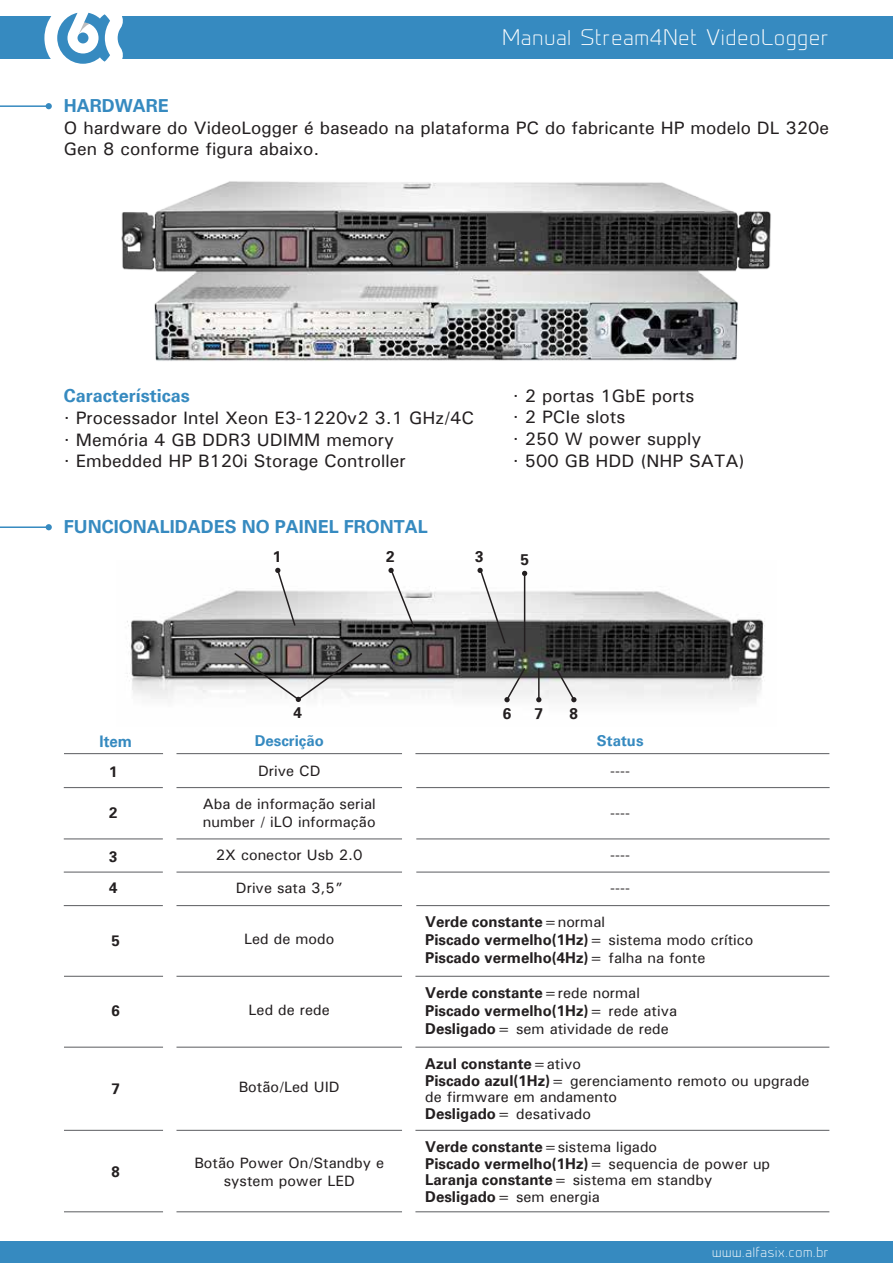
<style>
.page{position:relative;width:893px;height:1263px;background:#fff}
.page>*{position:absolute;margin:0;border:0;box-sizing:border-box;transform-origin:0 0}
.t1{font:300 21px "Prime";letter-spacing:.05em;color:#fff}
.t2{font:18px/21.6px "Univers";color:#231f20}
.t3{font:700 18px "Univers";color:#368ac0}
.t4{font:700 16.05px "Univers";color:#368ac0;scale:.94 1}
.t5{font:700 15.3px "Univers";color:#231f20}
.t6{font:15px/16.5px "Univers";color:#231f20}
.t7{font:700 15px/18px "Univers";color:#231f20}
.t8{font:700 15px "Univers";color:#368ac0}
.t9{font:300 13.5px "Prime";letter-spacing:.05em;color:#fff}
.s1{font-weight:400}
.s2{font-weight:700}
</style>
<div class="page">
<div style="left:0;top:1242px;width:893px;height:21px;background:#368ac0"></div>
<div style="left:0;top:16px;width:893px;height:43px;background:#368ac0"></div>
<svg style="left:44px;top:12px;width:79px;height:52px"></svg>
<img style="left:121px;top:181px;width:650px;height:180px">
<svg style="left:46px;top:103px;width:6px;height:6px"></svg>
<hr style="left:0;top:105px;width:49px;height:2px;background:#368ac0">
<svg style="left:46px;top:524px;width:6px;height:6px"></svg>
<hr style="left:0;top:526px;width:49px;height:2px;background:#368ac0">
<img style="left:127px;top:567px;width:638px;height:136px">
<svg style="left:275px;top:568px;width:22px;height:59px"></svg>
<svg style="left:388px;top:568px;width:28px;height:62px"></svg>
<svg style="left:477px;top:568px;width:30px;height:77px"></svg>
<svg style="left:233px;top:651px;width:131px;height:51px"></svg>
<hr style="left:524px;top:573px;width:1px;height:79px;background:#231f20">
<svg style="left:536px;top:697px;width:5px;height:5px"></svg>
<svg style="left:522px;top:571px;width:5px;height:5px"></svg>
<svg style="left:504px;top:666px;width:23px;height:36px"></svg>
<svg style="left:554px;top:666px;width:22px;height:36px"></svg>
<hr style="left:538px;top:668px;width:2px;height:32px;background:#231f20">
<hr style="left:416px;top:905px;width:414px;height:1px;background:#6d6e71">
<hr style="left:64px;top:905px;width:99px;height:1px;background:#6d6e71">
<hr style="left:416px;top:871px;width:414px;height:2px;background:#6d6e71">
<hr style="left:64px;top:871px;width:99px;height:2px;background:#6d6e71">
<hr style="left:416px;top:838px;width:414px;height:1px;background:#6d6e71">
<hr style="left:64px;top:838px;width:99px;height:1px;background:#6d6e71">
<hr style="left:416px;top:787px;width:414px;height:1px;background:#6d6e71">
<hr style="left:64px;top:787px;width:99px;height:1px;background:#6d6e71">
<hr style="left:415px;top:1211px;width:414px;height:1px;background:#6d6e71">
<hr style="left:176px;top:1211px;width:226px;height:1px;background:#6d6e71">
<hr style="left:64px;top:1211px;width:99px;height:1px;background:#6d6e71">
<hr style="left:415px;top:1130px;width:414px;height:1px;background:#6d6e71">
<hr style="left:176px;top:1130px;width:226px;height:1px;background:#6d6e71">
<hr style="left:64px;top:1130px;width:99px;height:1px;background:#6d6e71">
<hr style="left:415px;top:1046px;width:414px;height:2px;background:#6d6e71">
<hr style="left:176px;top:1046px;width:226px;height:2px;background:#6d6e71">
<hr style="left:64px;top:1046px;width:99px;height:2px;background:#6d6e71">
<hr style="left:415px;top:976px;width:414px;height:1px;background:#6d6e71">
<hr style="left:176px;top:976px;width:226px;height:1px;background:#6d6e71">
<hr style="left:64px;top:976px;width:99px;height:1px;background:#6d6e71">
<hr style="left:415px;top:753px;width:414px;height:1px;background:#6d6e71">
<hr style="left:176px;top:753px;width:226px;height:1px;background:#6d6e71">
<hr style="left:64px;top:753px;width:99px;height:1px;background:#6d6e71">
<hr style="left:176px;top:787px;width:226px;height:1px;background:#6d6e71">
<hr style="left:176px;top:838px;width:226px;height:1px;background:#6d6e71">
<hr style="left:176px;top:871px;width:226px;height:2px;background:#6d6e71">
<hr style="left:176px;top:905px;width:226px;height:1px;background:#6d6e71">
<h1 class="t1" style="left:502px;top:25px;width:327px">Manual Stream4Net VideoLogger</h1>
<p class="t3" style="left:64px;top:95px;width:106px">HARDWARE</p>
<p class="t2" style="left:64px;top:117px;width:767px">O hardware do VideoLogger é baseado na plataforma PC do fabricante HP modelo DL 320e<br>Gen 8 conforme figura abaixo.</p>
<p class="t3" style="left:64px;top:385px;width:128px">Características</p>
<p class="t2" style="left:64px;top:407px;width:412px">· Processador Intel Xeon E3-1220v2 3.1 GHz/4C · Memória 4 GB DDR3 UDIMM memory<br>· Embedded HP B120i Storage Controller</p>
<p class="t2" style="left:513px;top:385px;width:233px">· 2 portas 1GbE ports<br>· 2 PCIe slots<br>· 250 W power supply<br>· 500 GB HDD (NHP SATA)</p>
<p class="t3" style="left:64px;top:516px;width:366px">FUNCIONALIDADES NO PAINEL FRONTAL</p>
<p class="t5" style="left:273px;top:548px;width:10px">1</p>
<p class="t5" style="left:386px;top:548px;width:10px">2</p>
<p class="t5" style="left:475px;top:548px;width:10px">3</p>
<p class="t5" style="left:520px;top:551px;width:10px">5</p>
<p class="t5" style="left:293px;top:704px;width:10px">4</p>
<p class="t5" style="left:503px;top:704px;width:10px">6</p>
<p class="t5" style="left:535px;top:704px;width:10px">7</p>
<p class="t5" style="left:570px;top:704px;width:10px">8</p>
<p class="t4" style="left:100px;top:732px;width:36px">Item</p>
<p class="t8" style="left:255px;top:732px;width:71px">Descrição</p>
<p class="t8" style="left:597px;top:732px;width:48px">Status</p>
<p class="t7" style="left:109px;top:763px;width:10px">1</p>
<p class="t7" style="left:109px;top:804px;width:10px">2</p>
<p class="t6" style="left:258px;top:762px;width:64px">Drive CD</p>
<p class="t6" style="left:203px;top:794px;width:175px;line-height:18px">Aba de informação serial number / iLO informação</p>
<p class="t7" style="left:109px;top:847px;width:10px">3</p>
<p class="t6" style="left:216px;top:847px;width:148px">2X conector Usb 2.0</p>
<p class="t7" style="left:109px;top:879px;width:10px">4</p>
<p class="t6" style="left:236px;top:879px;width:108px">Drive sata 3,5”</p>
<p class="t7" style="left:112px;top:931px;width:10px">5</p>
<p class="t6" style="left:244px;top:930px;width:92px">Led de modo</p>
<p class="t7" style="left:112px;top:1002px;width:10px">6</p>
<p class="t6" style="left:249px;top:1001px;width:83px">Led de rede</p>
<p class="t7" style="left:112px;top:1079px;width:10px">7</p>
<p class="t6" style="left:239px;top:1078px;width:102px">Botão/Led UID</p>
<p class="t7" style="left:112px;top:1162px;width:10px">8</p>
<p class="t6" style="left:194px;top:1154px;width:191px;line-height:18px;text-align:center">Botão Power On/Standby e system power LED</p>
<p class="t6" style="left:610px;top:762px;width:21px">----</p>
<p class="t6" style="left:610px;top:804px;width:21px">----</p>
<p class="t6" style="left:610px;top:846px;width:21px">----</p>
<p class="t6" style="left:610px;top:880px;width:21px">----</p>
<p class="t7" style="left:425px;top:913px;width:330px">Verde constante<span class="s1">=normal<br></span>Piscado vermelho(1Hz)<span class="s1">= sistema modo crítico<br></span>Piscado vermelho(4Hz)<span class="s1">= falha na fonte</span></p>
<p class="t7" style="left:425px;top:984px;width:253px">Verde constante<span class="s1">=rede normal<br></span>Piscado vermelho(1Hz)<span class="s1">= rede ativa<br></span>Desligado<span class="s1">= sem atividade de rede</span></p>
<p class="t6" style="left:425px;top:1056px;width:386px"><span class="s2">Azul constante</span>=ativo<br><span class="s2">Piscado azul(1Hz)</span>= gerenciamento remoto ou upgrade de firmware em andamento<br><span class="s2">Desligado</span>= desativado</p>
<p class="t6" style="left:425px;top:1139px;width:346px"><span class="s2">Verde constante</span>=sistema ligado<br><span class="s2">Piscado vermelho(1Hz)</span>= sequencia de power up <span class="s2">Laranja constante</span>= sistema em standby <span class="s2">Desligado</span>= sem energia</p>
<p class="t9" style="left:712px;top:1244px;width:118px">www.alfasix.com.br</p>
</div>
